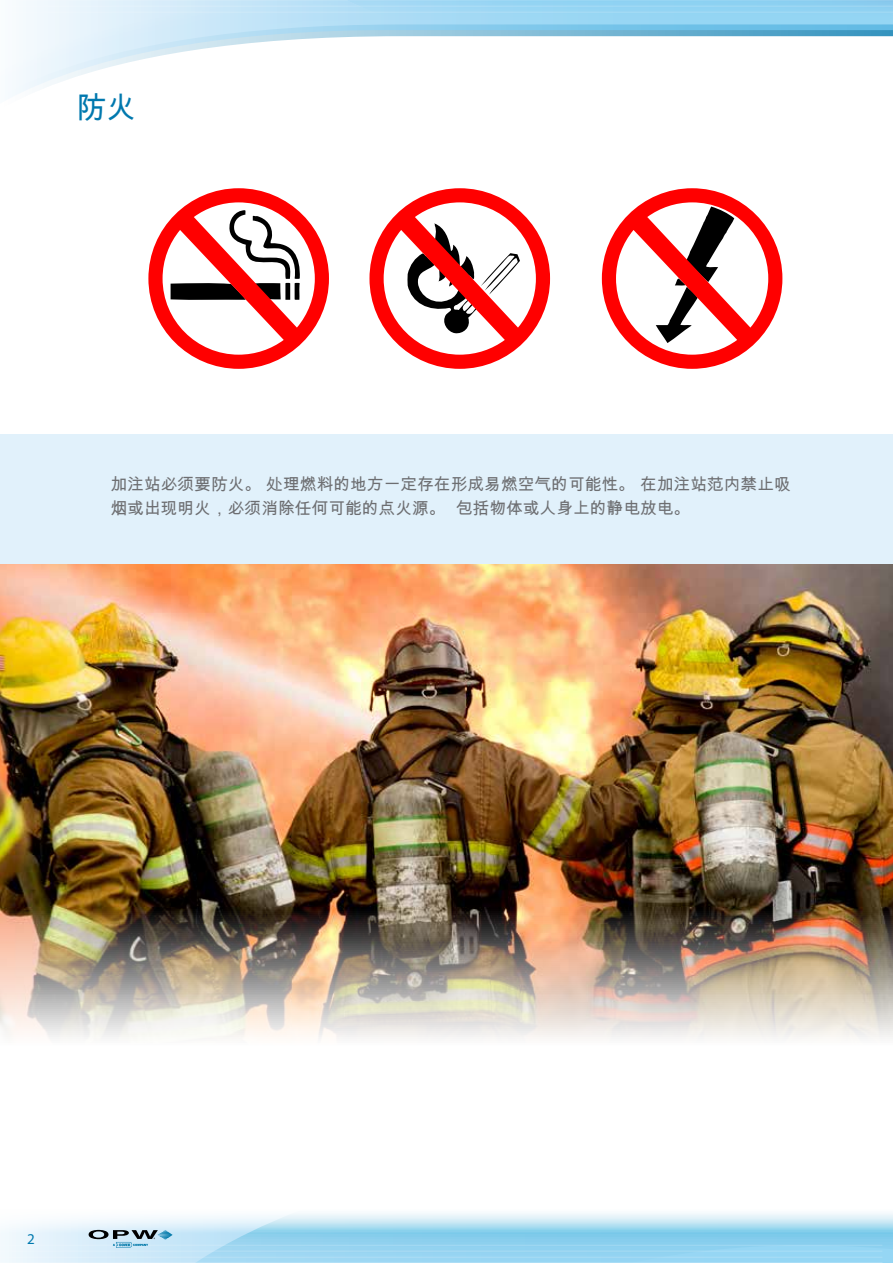
<style>
.page{position:relative;width:893px;height:1263px;background:#fff}
.page>*{position:absolute;margin:0;border:0;box-sizing:border-box;transform-origin:0 0}
.t1{font:30px "Arial Unicode MS";color:#0078ae}
.t2{font:16.5px/24px "Arial Unicode MS";color:#6d6e71}
.t3{font:15px "Myriad Pro";color:#0078ae}
</style>
<div class="page">
<div style="left:0;top:1206px;width:893px;height:57px;background:linear-gradient(to bottom,#fdfefe,#e2f1fb)"></div>
<svg style="left:68px;top:1206px;width:825px;height:57px"></svg>
<hr style="left:0;top:1245px;width:882px;height:1px;background:#fff">
<hr style="left:0;top:1257px;width:882px;height:1px;background:#fff">
<hr style="left:0;top:1251px;width:882px;height:1px;background:#fff">
<hr style="left:0;top:1262px;width:882px;height:1px;background:#fff">
<svg style="left:89px;top:1230px;width:84px;height:18px"></svg>
<svg style="left:12px;top:1px;width:99px;height:95px"></svg>
<svg style="left:111px;top:1px;width:782px;height:66px"></svg>
<hr style="left:0;top:12px;width:893px;height:1px;background:#fff">
<hr style="left:0;top:6px;width:893px;height:1px;background:#fff">
<img style="left:0;top:563px;width:893px;height:474px">
<svg style="left:148px;top:188px;width:181px;height:181px"></svg>
<svg style="left:369px;top:188px;width:181px;height:181px"></svg>
<svg style="left:602px;top:188px;width:180px;height:181px"></svg>
<div style="left:0;top:434px;width:893px;height:129px;background:#e1f1fb"></div>
<h1 class="t1" style="left:77px;top:85px;width:61px">防火</h1>
<p class="t2" style="left:111px;top:472px;width:682px">加注站必须要防火。 处理燃料的地方一定存在形成易燃空气的可能性。 在加注站范内禁止吸烟或出现明火，必须消除任何可能的点火源。 包括物体或人身上的静电放电。</p>
<p class="t3" style="left:27px;top:1230px;width:9px">2</p>
</div>
